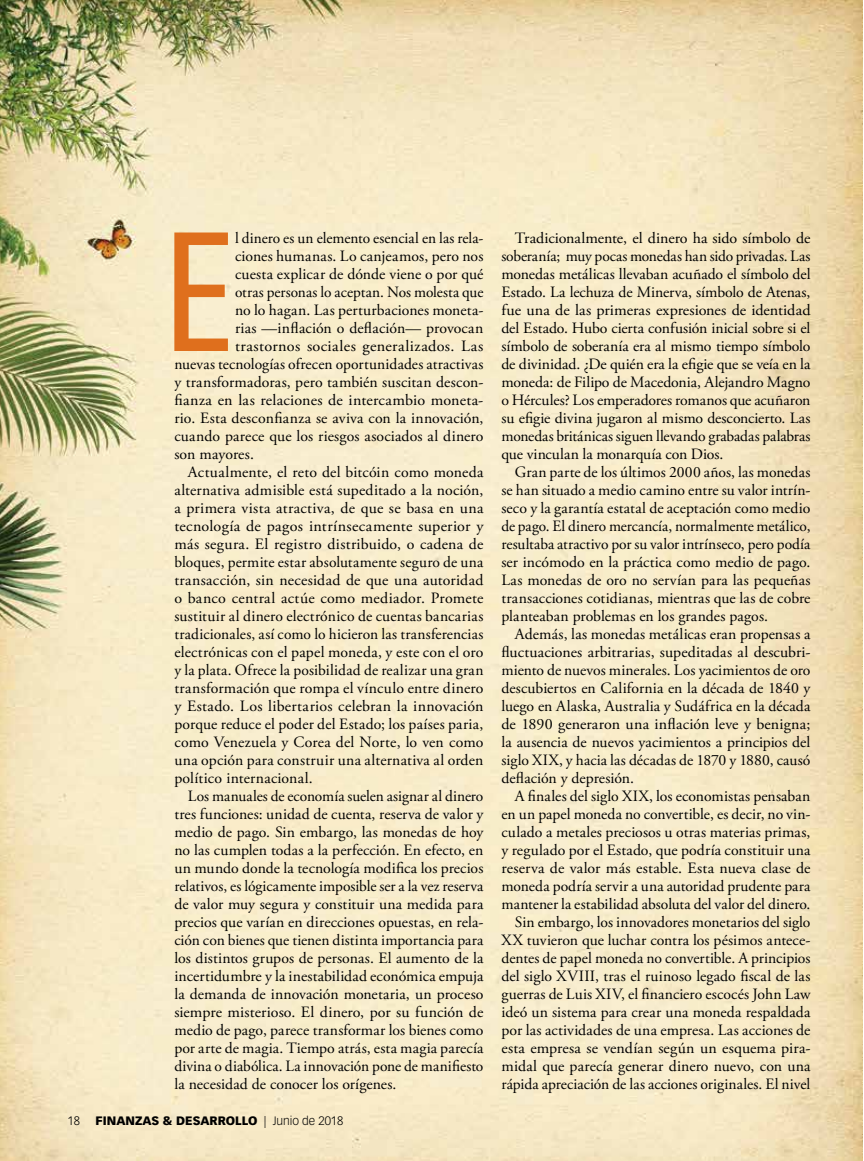
<style>
.page{position:relative;width:864px;height:1161px;background:#fff}
.page>*{position:absolute;margin:0;border:0;box-sizing:border-box;transform-origin:0 0}
.t1{font:condensed 177.9px "Klavika";color:#df6f1d}
.t2{font:15.75px/18px "Adobe Garamond Pro";letter-spacing:.005em;color:#000;text-align:justify}
.t3{font:15.75px "Adobe Garamond Pro";letter-spacing:.025em;color:#000}
.t4{font:900 12px "Vectora LT Std";color:#000}
.t5{font:300 12px "Vectora LT Std";color:#000}
.s1{font-weight:300}
</style>
<div class="page">
<hr style="left:863px;top:0;width:1px;height:1161px;background:#f1e1c8">
<img style="left:0;top:0;width:862px;height:1161px">
<h1 class="t1" style="left:164px;top:189px;width:72px">E</h1>
<p class="t2" style="left:235px;top:230px;width:250px">l dinero es un elemento esencial en las rela-</p>
<p class="t2" style="left:235px;top:248px;width:250px">ciones humanas. Lo canjeamos, pero nos</p>
<p class="t2" style="left:235px;top:266px;width:250px">cuesta explicar de dónde viene o por qué</p>
<p class="t2" style="left:235px;top:284px;width:250px">otras personas lo aceptan. Nos molesta que</p>
<p class="t2" style="left:235px;top:302px;width:250px">no lo hagan. Las perturbaciones moneta-</p>
<p class="t2" style="left:235px;top:320px;width:250px">rias —inflación o deflación— provocan</p>
<p class="t3" style="left:235px;top:337px;width:250px">trastornos sociales generalizados. Las</p>
<p class="t2" style="left:174px;top:356px;width:311px">nuevas tecnologías ofrecen oportunidades atractivas</p>
<p class="t2" style="left:174px;top:374px;width:311px">y transformadoras, pero también suscitan descon-</p>
<p class="t2" style="left:174px;top:392px;width:311px">fianza en las relaciones de intercambio moneta-</p>
<p class="t2" style="left:174px;top:410px;width:311px">rio. Esta desconfianza se aviva con la innovación,</p>
<p class="t2" style="left:174px;top:428px;width:311px">cuando parece que los riesgos asociados al dinero</p>
<p class="t2" style="left:174px;top:446px;width:81px">son mayores.</p>
<p class="t2" style="left:188px;top:464px;width:297px">Actualmente, el reto del bitcóin como moneda</p>
<p class="t2" style="left:174px;top:482px;width:311px">alternativa admisible está supeditado a la noción,</p>
<p class="t2" style="left:174px;top:500px;width:311px">a primera vista atractiva, de que se basa en una</p>
<p class="t2" style="left:174px;top:518px;width:311px">tecnología de pagos intrínsecamente superior y</p>
<p class="t2" style="left:174px;top:536px;width:311px">más segura. El registro distribuido, o cadena de</p>
<p class="t2" style="left:174px;top:554px;width:311px">bloques, permite estar absolutamente seguro de una</p>
<p class="t2" style="left:174px;top:572px;width:311px">transacción, sin necesidad de que una autoridad</p>
<p class="t2" style="left:174px;top:590px;width:311px">o banco central actúe como mediador. Promete</p>
<p class="t2" style="left:174px;top:608px;width:311px">sustituir al dinero electrónico de cuentas bancarias</p>
<p class="t2" style="left:174px;top:626px;width:311px">tradicionales, así como lo hicieron las transferencias</p>
<p class="t2" style="left:174px;top:644px;width:311px">electrónicas con el papel moneda, y este con el oro</p>
<p class="t2" style="left:174px;top:662px;width:311px">y la plata. Ofrece la posibilidad de realizar una gran</p>
<p class="t2" style="left:174px;top:680px;width:311px">transformación que rompa el vínculo entre dinero</p>
<p class="t2" style="left:174px;top:698px;width:311px">y Estado. Los libertarios celebran la innovación</p>
<p class="t2" style="left:174px;top:716px;width:311px">porque reduce el poder del Estado; los países paria,</p>
<p class="t2" style="left:174px;top:734px;width:311px">como Venezuela y Corea del Norte, lo ven como</p>
<p class="t2" style="left:174px;top:752px;width:311px">una opción para construir una alternativa al orden</p>
<p class="t2" style="left:174px;top:770px;width:140px">político internacional.</p>
<p class="t2" style="left:188px;top:788px;width:297px">Los manuales de economía suelen asignar al dinero</p>
<p class="t2" style="left:174px;top:806px;width:311px">tres funciones: unidad de cuenta, reserva de valor y</p>
<p class="t2" style="left:174px;top:824px;width:311px">medio de pago. Sin embargo, las monedas de hoy</p>
<p class="t2" style="left:174px;top:842px;width:311px">no las cumplen todas a la perfección. En efecto, en</p>
<p class="t2" style="left:174px;top:860px;width:311px">un mundo donde la tecnología modifica los precios</p>
<p class="t2" style="left:174px;top:878px;width:311px">relativos, es lógicamente imposible ser a la vez reserva</p>
<p class="t2" style="left:174px;top:896px;width:311px">de valor muy segura y constituir una medida para</p>
<p class="t2" style="left:174px;top:914px;width:311px">precios que varían en direcciones opuestas, en rela-</p>
<p class="t2" style="left:174px;top:932px;width:311px">ción con bienes que tienen distinta importancia para</p>
<p class="t2" style="left:174px;top:950px;width:311px">los distintos grupos de personas. El aumento de la</p>
<p class="t2" style="left:174px;top:968px;width:311px">incertidumbre y la inestabilidad económica empuja</p>
<p class="t2" style="left:174px;top:986px;width:311px">la demanda de innovación monetaria, un proceso</p>
<p class="t2" style="left:174px;top:1004px;width:311px">siempre misterioso. El dinero, por su función de</p>
<p class="t2" style="left:174px;top:1022px;width:311px">medio de pago, parece transformar los bienes como</p>
<p class="t2" style="left:174px;top:1040px;width:311px">por arte de magia. Tiempo atrás, esta magia parecía</p>
<p class="t2" style="left:174px;top:1058px;width:311px">divina o diabólica. La innovación pone de manifiesto</p>
<p class="t2" style="left:174px;top:1076px;width:224px">la necesidad de conocer los orígenes.</p>
<p class="t5" style="left:68px;top:1114px;width:14px">18</p>
<p class="t4" style="left:96px;top:1113px;width:249px">FINANZAS &amp; DESARROLLO <span class="s1">| Junio de 2018</span></p>
<p class="t2" style="left:501px;top:230px;width:311px;text-indent:14px">Tradicionalmente, el dinero ha sido símbolo de soberanía; muy pocas monedas han sido privadas. Las monedas metálicas llevaban acuñado el símbolo del Estado. La lechuza de Minerva, símbolo de Atenas, fue una de las primeras expresiones de identidad del Estado. Hubo cierta confusión inicial sobre si el símbolo de soberanía era al mismo tiempo símbolo de divinidad. ¿De quién era la efigie que se veía en la moneda: de Filipo de Macedonia, Alejandro Magno o Hércules? Los emperadores romanos que acuñaron su efigie divina jugaron al mismo desconcierto. Las monedas británicas siguen llevando grabadas palabras que vinculan la monarquía con Dios.</p>
<p class="t2" style="left:501px;top:464px;width:311px;text-indent:14px">Gran parte de los últimos 2000 años, las monedas se han situado a medio camino entre su valor intrín&shy;seco y la garantía estatal de aceptación como medio de pago. El dinero mercancía, normalmente metálico, resultaba atractivo por su valor intrínseco, pero podía ser incómodo en la práctica como medio de pago.<br>Las monedas de oro no servían para las pequeñas transacciones cotidianas, mientras que las de cobre planteaban problemas en los grandes pagos.</p>
<p class="t2" style="left:501px;top:626px;width:311px;text-indent:13px">Además, las monedas metálicas eran propensas a fluctuaciones arbitrarias, supeditadas al descubri&shy;miento de nuevos minerales. Los yacimientos de oro descubiertos en California en la década de 1840 y luego en Alaska, Australia y Sudáfrica en la década de 1890 generaron una inflación leve y benigna; la ausencia de nuevos yacimientos a principios del siglo XIX, y hacia las décadas de 1870 y 1880, causó deflación y depresión.</p>
<p class="t2" style="left:501px;top:788px;width:311px;text-align:right">A finales del siglo XIX, los economistas pensaban en un papel moneda no convertible, es decir, no vin&shy;culado a metales preciosos u otras materias primas, y regulado por el Estado, que podría constituir una reserva de valor más estable. Esta nueva clase de moneda podría servir a una autoridad prudente para mantener la estabilidad absoluta del valor del dinero.<br>Sin embargo, los innovadores monetarios del siglo XX tuvieron que luchar contra los pésimos antece&shy;dentes de papel moneda no convertible. A principios del siglo XVIII, tras el ruinoso legado fiscal de las guerras de Luis XIV, el financiero escocés John Law ideó un sistema para crear una moneda respaldada por las actividades de una empresa. Las acciones de esta empresa se vendían según un esquema pira&shy;midal que parecía generar dinero nuevo, con una rápida apreciación de las acciones originales. El nivel</p>
</div>
